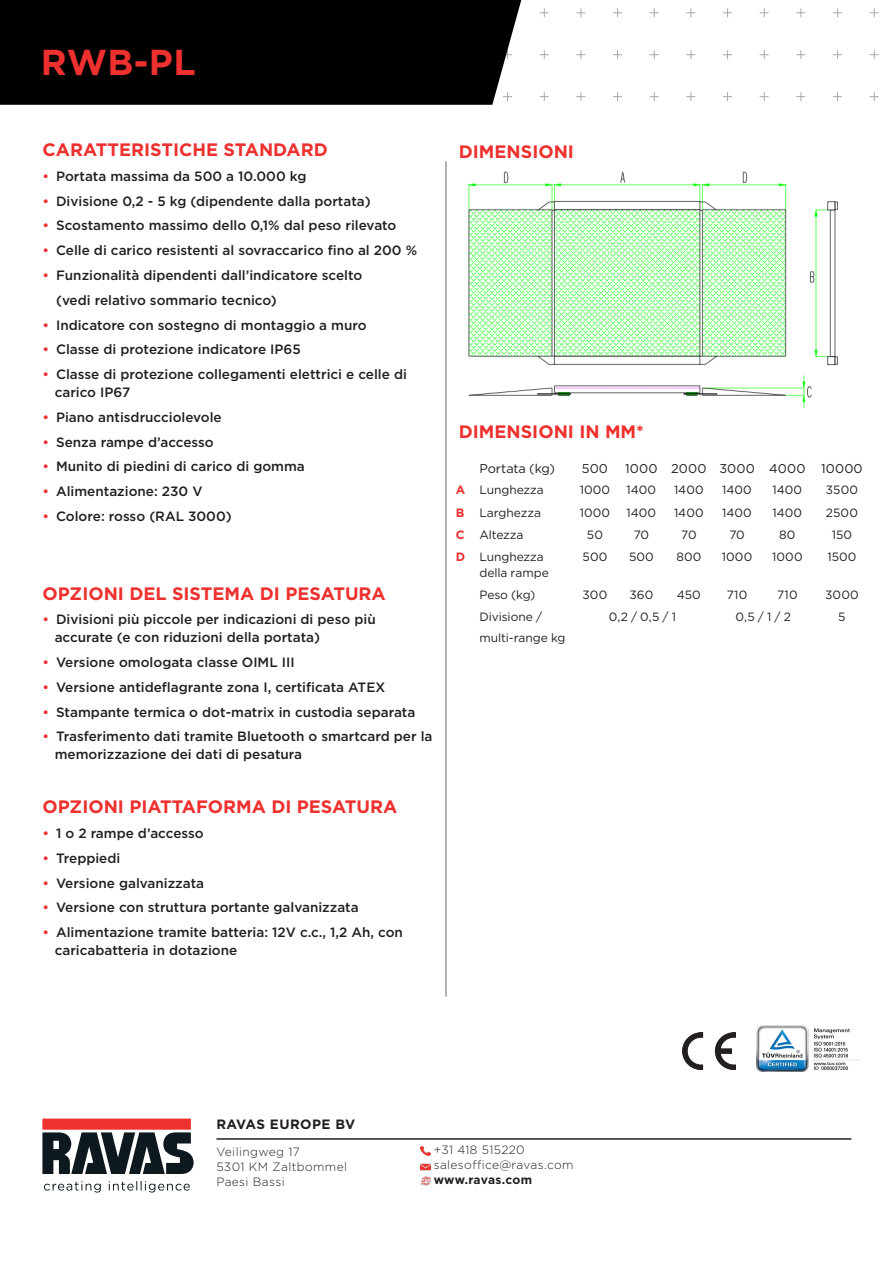
<style>
.page{position:relative;width:893px;height:1263px;background:#fff}
.page>*{position:absolute;margin:0;border:0;box-sizing:border-box;transform-origin:0 0}
.t1{font:700 36px "Gotham";color:#ee302e}
.t2{font:700 18px "Gotham";color:#ee302e}
.t3{font:700 18px "Gotham";color:#ee302e}
.t4{font:500 13.5px/18px "Gotham";color:#231f20}
.t5{font:700 13.5px "Gotham";letter-spacing:.03em;color:#231f20}
.plat{font:12.75px "Gotham";letter-spacing:.01em;color:#231f20}
.plat-2{font:12px/16.5px "Gotham";color:#231f20}
.t6{font:300 12px/15px "Gotham";letter-spacing:.03em;color:#231f20}
.t7{font:700 12px "Gotham";letter-spacing:.015em;color:#231f20}
.plat-3{font:700 12px "Gotham";color:#ee302e}
.s1{color:#ee302e}
</style>
<div class="page">
<svg style="left:540px;top:8px;width:9px;height:9px"></svg>
<svg style="left:576px;top:8px;width:9px;height:9px"></svg>
<svg style="left:613px;top:8px;width:9px;height:9px"></svg>
<svg style="left:650px;top:8px;width:9px;height:9px"></svg>
<svg style="left:686px;top:8px;width:9px;height:9px"></svg>
<svg style="left:723px;top:8px;width:9px;height:9px"></svg>
<svg style="left:760px;top:8px;width:9px;height:9px"></svg>
<svg style="left:796px;top:8px;width:9px;height:9px"></svg>
<svg style="left:833px;top:8px;width:9px;height:9px"></svg>
<svg style="left:870px;top:8px;width:9px;height:9px"></svg>
<svg style="left:540px;top:50px;width:9px;height:9px"></svg>
<svg style="left:576px;top:50px;width:9px;height:9px"></svg>
<svg style="left:613px;top:50px;width:9px;height:9px"></svg>
<svg style="left:650px;top:50px;width:9px;height:9px"></svg>
<svg style="left:686px;top:50px;width:9px;height:9px"></svg>
<svg style="left:723px;top:50px;width:9px;height:9px"></svg>
<svg style="left:760px;top:50px;width:9px;height:9px"></svg>
<svg style="left:796px;top:50px;width:9px;height:9px"></svg>
<svg style="left:833px;top:50px;width:9px;height:9px"></svg>
<svg style="left:870px;top:50px;width:9px;height:9px"></svg>
<svg style="left:540px;top:92px;width:9px;height:9px"></svg>
<svg style="left:576px;top:92px;width:9px;height:9px"></svg>
<svg style="left:613px;top:92px;width:9px;height:9px"></svg>
<svg style="left:650px;top:92px;width:9px;height:9px"></svg>
<svg style="left:686px;top:92px;width:9px;height:9px"></svg>
<svg style="left:723px;top:92px;width:9px;height:9px"></svg>
<svg style="left:760px;top:92px;width:9px;height:9px"></svg>
<svg style="left:796px;top:92px;width:9px;height:9px"></svg>
<svg style="left:833px;top:92px;width:9px;height:9px"></svg>
<svg style="left:870px;top:92px;width:9px;height:9px"></svg>
<div style="left:0;top:0;width:521px;height:105px;background:#000001"></div>
<div style="left:42px;top:1118px;width:149px;height:12px;background:#ee322f"></div>
<svg style="left:42px;top:1132px;width:152px;height:42px"></svg>
<svg style="left:44px;top:1181px;width:146px;height:11px"></svg>
<svg style="left:420px;top:1146px;width:10px;height:9px"></svg>
<hr style="left:216px;top:1138px;width:635px;height:2px;background:#231f20">
<img style="left:757px;top:1025px;width:103px;height:46px">
<img style="left:682px;top:1033px;width:54px;height:37px">
<hr style="left:446px;top:161px;width:1px;height:835px;background:#646563">
<svg style="left:420px;top:1163px;width:11px;height:23px"></svg>
<img style="left:467px;top:171px;width:371px;height:237px">
<p class="t1" style="left:41px;top:38px;width:156px">RWB-PL</p>
<p class="t3" style="left:43px;top:138px;width:287px">CARATTERISTICHE STANDARD</p>
<p class="t4" style="left:43px;top:167px;width:265px"><span class="s1">•</span> Portata massima da 500 a 10.000 kg</p>
<p class="t4" style="left:43px;top:192px;width:330px"><span class="s1">•</span> Divisione 0,2 - 5 kg (dipendente dalla portata)</p>
<p class="t4" style="left:43px;top:217px;width:355px"><span class="s1">•</span> Scostamento massimo dello 0,1% dal peso rilevato</p>
<p class="t4" style="left:43px;top:241px;width:376px"><span class="s1">•</span> Celle di carico resistenti al sovraccarico fino al 200 %</p>
<p class="t4" style="left:43px;top:266px;width:321px"><span class="s1">•</span> Funzionalità dipendenti dall’indicatore scelto</p>
<p class="t4" style="left:56px;top:291px;width:222px">(vedi relativo sommario tecnico)</p>
<p class="t4" style="left:43px;top:316px;width:326px"><span class="s1">•</span> Indicatore con sostegno di montaggio a muro</p>
<p class="t4" style="left:43px;top:340px;width:260px"><span class="s1">•</span> Classe di protezione indicatore IP65</p>
<p class="t4" style="left:55px;top:365px;width:354px;text-indent:-12px"><span class="s1">•</span> Classe di protezione collegamenti elettrici e celle di carico IP67</p>
<p class="t4" style="left:43px;top:408px;width:181px"><span class="s1">•</span> Piano antisdrucciolevole</p>
<p class="t4" style="left:43px;top:433px;width:173px"><span class="s1">•</span> Senza rampe d’accesso</p>
<p class="t4" style="left:43px;top:457px;width:264px"><span class="s1">•</span> Munito di piedini di carico di gomma</p>
<p class="t4" style="left:43px;top:482px;width:161px"><span class="s1">•</span> Alimentazione: 230 V</p>
<p class="t4" style="left:43px;top:507px;width:191px"><span class="s1">•</span> Colore: rosso (RAL 3000)</p>
<p class="t2" style="left:43px;top:581px;width:345px">OPZIONI DEL SISTEMA DI PESATURA</p>
<p class="t4" style="left:55px;top:610px;width:322px;text-indent:-12px"><span class="s1">•</span> Divisioni più piccole per indicazioni di peso più accurate (e con riduzioni della portata)</p>
<p class="t4" style="left:43px;top:653px;width:254px"><span class="s1">•</span> Versione omologata classe OIML III</p>
<p class="t4" style="left:43px;top:678px;width:344px"><span class="s1">•</span> Versione antideflagrante zona I, certificata ATEX</p>
<p class="t4" style="left:43px;top:703px;width:374px"><span class="s1">•</span> Stampante termica o dot-matrix in custodia separata</p>
<p class="t4" style="left:55px;top:727px;width:379px;text-indent:-12px"><span class="s1">•</span> Trasferimento dati tramite Bluetooth o smartcard per la memorizzazione dei dati di pesatura</p>
<p class="t2" style="left:43px;top:795px;width:356px">OPZIONI PIATTAFORMA DI PESATURA</p>
<p class="t4" style="left:43px;top:824px;width:163px"><span class="s1">•</span> 1 o 2 rampe d’accesso</p>
<p class="t4" style="left:43px;top:849px;width:79px"><span class="s1">•</span> Treppiedi</p>
<p class="t4" style="left:43px;top:874px;width:163px"><span class="s1">•</span> Versione galvanizzata</p>
<p class="t4" style="left:43px;top:898px;width:318px"><span class="s1">•</span> Versione con struttura portante galvanizzata</p>
<p class="t4" style="left:55px;top:923px;width:350px;text-indent:-12px"><span class="s1">•</span> Alimentazione tramite batteria: 12V c.c., 1,2 Ah, con caricabatteria in dotazione</p>
<p class="t2" style="left:459px;top:139px;width:117px">DIMENSIONI</p>
<p class="t2" style="left:459px;top:419px;width:187px">DIMENSIONI IN MM*</p>
<p class="plat" style="left:479px;top:460px;width:77px">Portata (kg)</p>
<p class="plat" style="left:582px;top:460px;width:28px">500</p>
<p class="plat" style="left:625px;top:460px;width:34px">1000</p>
<p class="plat" style="left:671px;top:460px;width:37px">2000</p>
<p class="plat" style="left:719px;top:460px;width:37px">3000</p>
<p class="plat" style="left:769px;top:460px;width:38px">4000</p>
<p class="plat" style="left:821px;top:460px;width:43px">10000</p>
<p class="plat-3" style="left:456px;top:482px;width:11px">A</p>
<p class="plat-2" style="left:479px;top:482px;width:66px">Lunghezza</p>
<p class="plat-2" style="left:580px;top:482px;width:32px">1000</p>
<p class="plat-2" style="left:627px;top:482px;width:31px">1400</p>
<p class="plat-2" style="left:674px;top:482px;width:31px">1400</p>
<p class="plat-2" style="left:722px;top:482px;width:31px">1400</p>
<p class="plat-2" style="left:772px;top:482px;width:31px">1400</p>
<p class="plat-2" style="left:826px;top:482px;width:34px">3500</p>
<p class="plat-3" style="left:456px;top:504px;width:10px">B</p>
<p class="plat-2" style="left:479px;top:504px;width:63px">Larghezza</p>
<p class="plat-2" style="left:580px;top:504px;width:32px">1000</p>
<p class="plat-2" style="left:627px;top:504px;width:31px">1400</p>
<p class="plat-2" style="left:674px;top:504px;width:31px">1400</p>
<p class="plat-2" style="left:722px;top:504px;width:31px">1400</p>
<p class="plat-2" style="left:772px;top:504px;width:31px">1400</p>
<p class="plat-2" style="left:826px;top:504px;width:33px">2500</p>
<p class="plat-3" style="left:456px;top:526px;width:10px">C</p>
<p class="plat-2" style="left:479px;top:526px;width:46px">Altezza</p>
<p class="plat-2" style="left:587px;top:526px;width:17px">50</p>
<p class="plat-2" style="left:634px;top:526px;width:17px">70</p>
<p class="plat-2" style="left:681px;top:526px;width:17px">70</p>
<p class="plat-2" style="left:729px;top:526px;width:17px">70</p>
<p class="plat-2" style="left:779px;top:526px;width:18px">80</p>
<p class="plat-2" style="left:832px;top:526px;width:22px">150</p>
<p class="plat-3" style="left:456px;top:549px;width:11px">D</p>
<p class="plat-2" style="left:479px;top:548px;width:71px">Lunghezza della rampe</p>
<p class="plat-2" style="left:583px;top:548px;width:26px">500</p>
<p class="plat-2" style="left:629px;top:548px;width:26px">500</p>
<p class="plat-2" style="left:676px;top:548px;width:27px">800</p>
<p class="plat-2" style="left:722px;top:548px;width:32px">1000</p>
<p class="plat-2" style="left:772px;top:548px;width:32px">1000</p>
<p class="plat-2" style="left:827px;top:548px;width:31px">1500</p>
<p class="plat-2" style="left:479px;top:586px;width:58px">Peso (kg)</p>
<p class="plat-2" style="left:583px;top:586px;width:26px">300</p>
<p class="plat-2" style="left:629px;top:586px;width:25px">360</p>
<p class="plat-2" style="left:677px;top:586px;width:25px">450</p>
<p class="plat-2" style="left:727px;top:586px;width:22px">710</p>
<p class="plat-2" style="left:777px;top:586px;width:22px">710</p>
<p class="plat-2" style="left:825px;top:586px;width:35px">3000</p>
<p class="plat-2" style="left:479px;top:608px;width:64px">Divisione /</p>
<p class="plat-2" style="left:479px;top:629px;width:87px">multi-range kg</p>
<p class="plat-2" style="left:609px;top:608px;width:69px">0,2 / 0,5 / 1</p>
<p class="plat-2" style="left:736px;top:608px;width:57px">0,5 / 1 / 2</p>
<p class="plat-2" style="left:838px;top:608px;width:9px">5</p>
<p class="t5" style="left:216px;top:1115px;width:140px">RAVAS EUROPE BV</p>
<p class="t6" style="left:216px;top:1144px;width:85px">Veilingweg 17</p>
<p class="t6" style="left:216px;top:1159px;width:132px">5301 KM Zaltbommel</p>
<p class="t6" style="left:216px;top:1174px;width:70px">Paesi Bassi</p>
<p class="t6" style="left:434px;top:1142px;width:141px">+31 418 515220 salesoffice@ravas.com</p>
<p class="t7" style="left:434px;top:1172px;width:100px">www.ravas.com</p>
</div>
